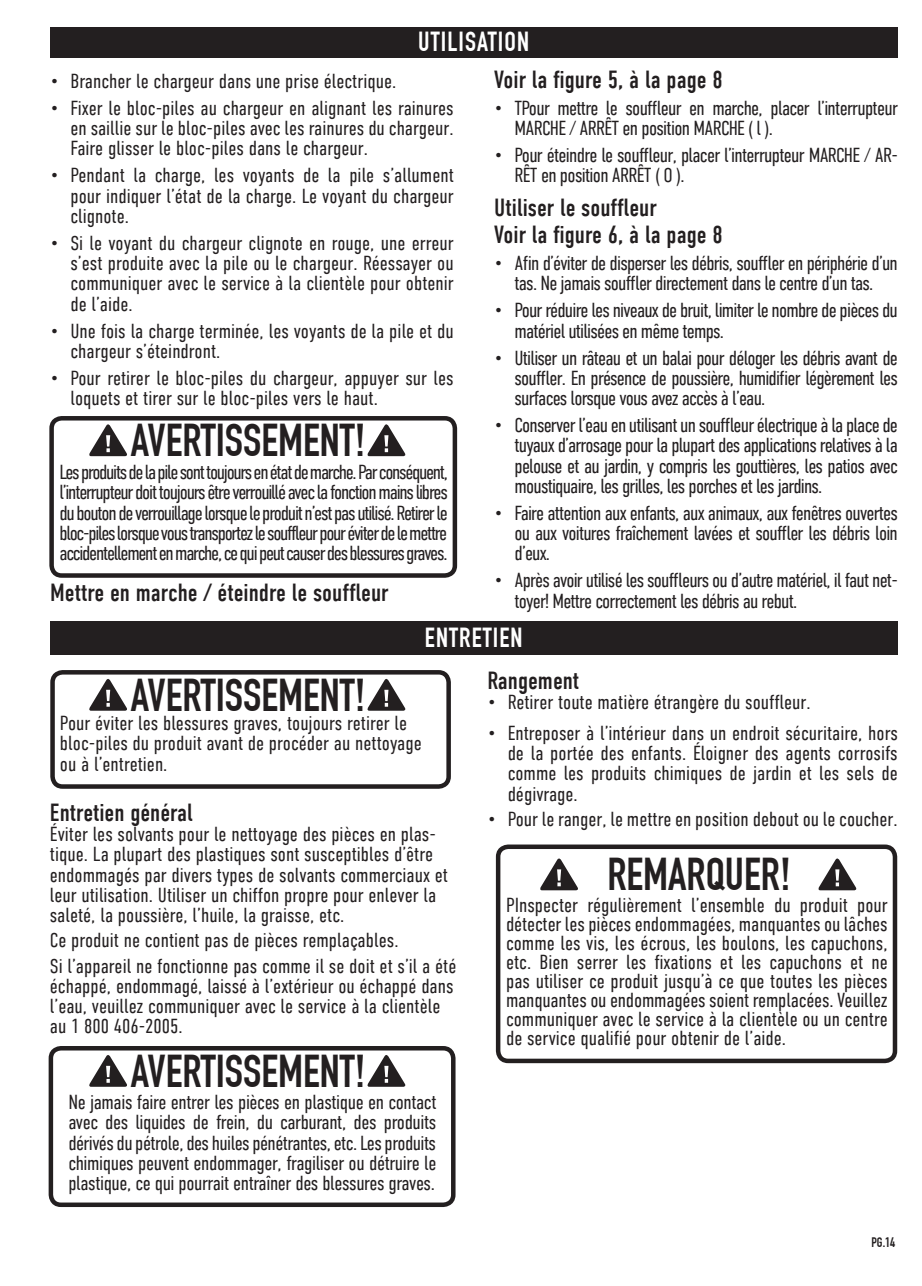
<style>
.page{position:relative;width:922px;height:1286px;background:#fff}
.page>*{position:absolute;margin:0;border:0;box-sizing:border-box;transform-origin:0 0}
.Warning{font:700 45px "DIN Condensed";color:#231f20}
.Headers{font:700 27px "DIN Condensed";letter-spacing:.04em;color:#fff}
.Bulleted_List_Copy{font:24.75px "DIN Condensed";color:#231f20}
.Warning_text{font:300 20.25px/20.2px "DIN Condensed";color:#231f20;text-align:justify}
.Warning_text-2{font:300 20.25px/20.2px "DIN Condensed";letter-spacing:-.04em;color:#231f20}
.Warning_Text{font:300 20.25px/20.2px "DIN Condensed";letter-spacing:-.02em;color:#231f20;text-align:justify}
.Warning_text-3{font:300 20.25px/20.2px "DIN Condensed";letter-spacing:-.035em;color:#231f20}
.t1{font:700 13.5px "DIN Condensed";color:#231f20}
</style>
<div class="page">
<div style="left:496px;top:844px;width:401px;height:219px;border:4px solid #231f20;border-radius:10px"></div>
<div style="left:49px;top:1046px;width:406px;height:161px;border:4px solid #231f20;border-radius:10px"></div>
<svg style="left:367px;top:1055px;width:39px;height:32px"></svg>
<svg style="left:89px;top:1055px;width:38px;height:32px"></svg>
<div style="left:49px;top:416px;width:408px;height:162px;border:4px solid #231f20;border-radius:10px"></div>
<div style="left:50px;top:670px;width:401px;height:119px;border:4px solid #231f20;border-radius:10px"></div>
<div style="left:50px;top:27px;width:847px;height:30px;background:#231f20"></div>
<div style="left:50px;top:622px;width:847px;height:33px;background:#231f20"></div>
<svg style="left:367px;top:424px;width:39px;height:32px"></svg>
<svg style="left:89px;top:424px;width:38px;height:32px"></svg>
<svg style="left:367px;top:678px;width:39px;height:33px"></svg>
<svg style="left:89px;top:679px;width:38px;height:32px"></svg>
<svg style="left:818px;top:858px;width:39px;height:32px"></svg>
<svg style="left:540px;top:858px;width:38px;height:32px"></svg>
<p class="Headers" style="left:418px;top:26px;width:112px">UTILISATION</p>
<p class="Warning_text" style="left:50px;top:71px;width:348px">• Brancher le chargeur dans une prise électrique.</p>
<p class="Warning_text" style="left:70px;top:98px;width:385px;text-indent:-20px">• Fixer le bloc-piles au chargeur en alignant les rainures en saillie sur le bloc-piles avec les rainures du chargeur.<br>Faire glisser le bloc-piles dans le chargeur.</p>
<p class="Warning_text" style="left:70px;top:165px;width:385px;text-indent:-20px">• Pendant la charge, les voyants de la pile s’allument pour indiquer l’état de la charge. Le voyant du chargeur clignote.</p>
<p class="Warning_text" style="left:70px;top:233px;width:385px;text-indent:-20px">• Si le voyant du chargeur clignote en rouge, une erreur s’est produite avec la pile ou le chargeur. Réessayer ou communiquer avec le service à la clientèle pour obtenir de l’aide.</p>
<p class="Warning_text" style="left:70px;top:321px;width:385px;text-indent:-20px">• Une fois la charge terminée, les voyants de la pile et du chargeur s’éteindront.</p>
<p class="Warning_text" style="left:70px;top:368px;width:385px;text-indent:-20px">• Pour retirer le bloc-piles du chargeur, appuyer sur les loquets et tirer sur le bloc-piles vers le haut.</p>
<p class="Warning" style="left:131px;top:414px;width:236px">AVERTISSEMENT!</p>
<p class="Warning_text" style="left:59px;top:462px;width:390px">Les produits de la pile sont toujours en état de marche. Par conséquent, l’interrupteur doit toujours être verrouillé avec la fonction mains libres du bouton de verrouillage lorsque le produit n’est pas utilisé. Retirer le bloc-piles lorsque vous transportez le souffleur pour éviter de le mettre accidentellement en marche, ce qui peut causer des blessures graves.</p>
<p class="Bulleted_List_Copy" style="left:50px;top:578px;width:340px">Mettre en marche / éteindre le souffleur</p>
<p class="Bulleted_List_Copy" style="left:494px;top:65px;width:230px">Voir la figure 5, à la page 8</p>
<p class="Warning_text-3" style="left:514px;top:98px;width:385px;text-indent:-20px">• TPour mettre le souffleur en marche, placer l’interrupteur<br>MARCHE / ARRÊT en position MARCHE ( l ).</p>
<p class="Warning_text-3" style="left:514px;top:145px;width:385px;text-indent:-20px">• Pour éteindre le souffleur, placer l’interrupteur MARCHE / AR-<br>RÊT en position ARRÊT ( O ).</p>
<p class="Bulleted_List_Copy" style="left:494px;top:194px;width:164px">Utiliser le souffleur</p>
<p class="Bulleted_List_Copy" style="left:494px;top:221px;width:230px">Voir la figure 6, à la page 8</p>
<p class="Warning_text-2" style="left:494px;top:253px;width:405px;text-align:center">• Afin d’éviter de disperser les débris, souffler en périphérie d’un tas. Ne jamais souffler directement dans le centre d’un tas.</p>
<p class="Warning_text-2" style="left:514px;top:300px;width:385px;text-indent:-20px">• Pour réduire les niveaux de bruit, limiter le nombre de pièces du matériel utilisées en même temps.</p>
<p class="Warning_text" style="left:514px;top:348px;width:385px;text-indent:-20px">• Utiliser un râteau et un balai pour déloger les débris avant de souffler. En présence de poussière, humidifier légèrement les surfaces lorsque vous avez accès à l’eau.</p>
<p class="Warning_text" style="left:514px;top:415px;width:385px;text-indent:-20px">• Conserver l’eau en utilisant un souffleur électrique à la place de tuyaux d’arrosage pour la plupart des applications relatives à la pelouse et au jardin, y compris les gouttières, les patios avec moustiquaire, les grilles, les porches et les jardins.</p>
<p class="Warning_text" style="left:514px;top:503px;width:385px;text-indent:-20px">• Faire attention aux enfants, aux animaux, aux fenêtres ouvertes ou aux voitures fraîchement lavées et souffler les débris loin d’eux.</p>
<p class="Warning_text-2" style="left:514px;top:570px;width:385px;text-indent:-20px">• Après avoir utilisé les souffleurs ou d’autre matériel, il faut net&shy;toyer! Mettre correctement les débris au rebut.</p>
<p class="Headers" style="left:425px;top:621px;width:99px">ENTRETIEN</p>
<p class="Warning" style="left:131px;top:669px;width:236px">AVERTISSEMENT!</p>
<p class="Warning_text" style="left:60px;top:713px;width:348px">Pour éviter les blessures graves, toujours retirer le</p>
<p class="Warning_text" style="left:60px;top:733px;width:363px">bloc-piles du produit avant de procéder au nettoyage</p>
<p class="Warning_text" style="left:60px;top:754px;width:109px">ou à l’entretien.</p>
<p class="Bulleted_List_Copy" style="left:50px;top:798px;width:144px">Entretien général</p>
<p class="Warning_text" style="left:50px;top:824px;width:399px;text-align:left">Éviter les solvants pour le nettoyage des pièces en plas&shy;tique. La plupart des plastiques sont susceptibles d’être endommagés par divers types de solvants commerciaux et leur utilisation. Utiliser un chiffon propre pour enlever la saleté, la poussière, l’huile, la graisse, etc.</p>
<p class="Warning_text" style="left:50px;top:930px;width:350px">Ce produit ne contient pas de pièces remplaçables.</p>
<p class="Warning_text" style="left:50px;top:956px;width:408px;text-align:left">Si l’appareil ne fonctionne pas comme il se doit et s’il a été échappé, endommagé, laissé à l’extérieur ou échappé dans l’eau, veuillez communiquer avec le service à la clientèle au 1 800 406-2005.</p>
<p class="Warning" style="left:131px;top:1045px;width:236px">AVERTISSEMENT!</p>
<p class="Warning_Text" style="left:68px;top:1092px;width:369px">Ne jamais faire entrer les pièces en plastique en contact avec des liquides de frein, du carburant, des produits dérivés du pétrole, des huiles pénétrantes, etc. Les produits chimiques peuvent endommager, fragiliser ou détruire le plastique, ce qui pourrait entraîner des blessures graves.</p>
<p class="Bulleted_List_Copy" style="left:487px;top:667px;width:93px">Rangement</p>
<p class="Warning_text" style="left:487px;top:692px;width:325px">• Retirer toute matière étrangère du souffleur.</p>
<p class="Warning_text" style="left:507px;top:723px;width:391px;text-indent:-20px">• Entreposer à l’intérieur dans un endroit sécuritaire, hors de la portée des enfants. Éloigner des agents corrosifs comme les produits chimiques de jardin et les sels de dégivrage.</p>
<p class="Warning_text" style="left:487px;top:809px;width:412px">• Pour le ranger, le mettre en position debout ou le coucher.</p>
<p class="Warning" style="left:607px;top:848px;width:185px">REMARQUER!</p>
<p class="Warning_text" style="left:506px;top:895px;width:383px;line-height:19.1px">PInspecter régulièrement l’ensemble du produit pour détecter les pièces endommagées, manquantes ou lâches comme les vis, les écrous, les boulons, les capuchons, etc. Bien serrer les fixations et les capuchons et ne pas utiliser ce produit jusqu’à ce que toutes les pièces manquantes ou endommagées soient remplacées. Veuillez communiquer avec le service à la clientèle ou un centre de service qualifié pour obtenir de l’aide.</p>
<p class="t1" style="left:871px;top:1234px;width:25px">PG.14</p>
</div>
